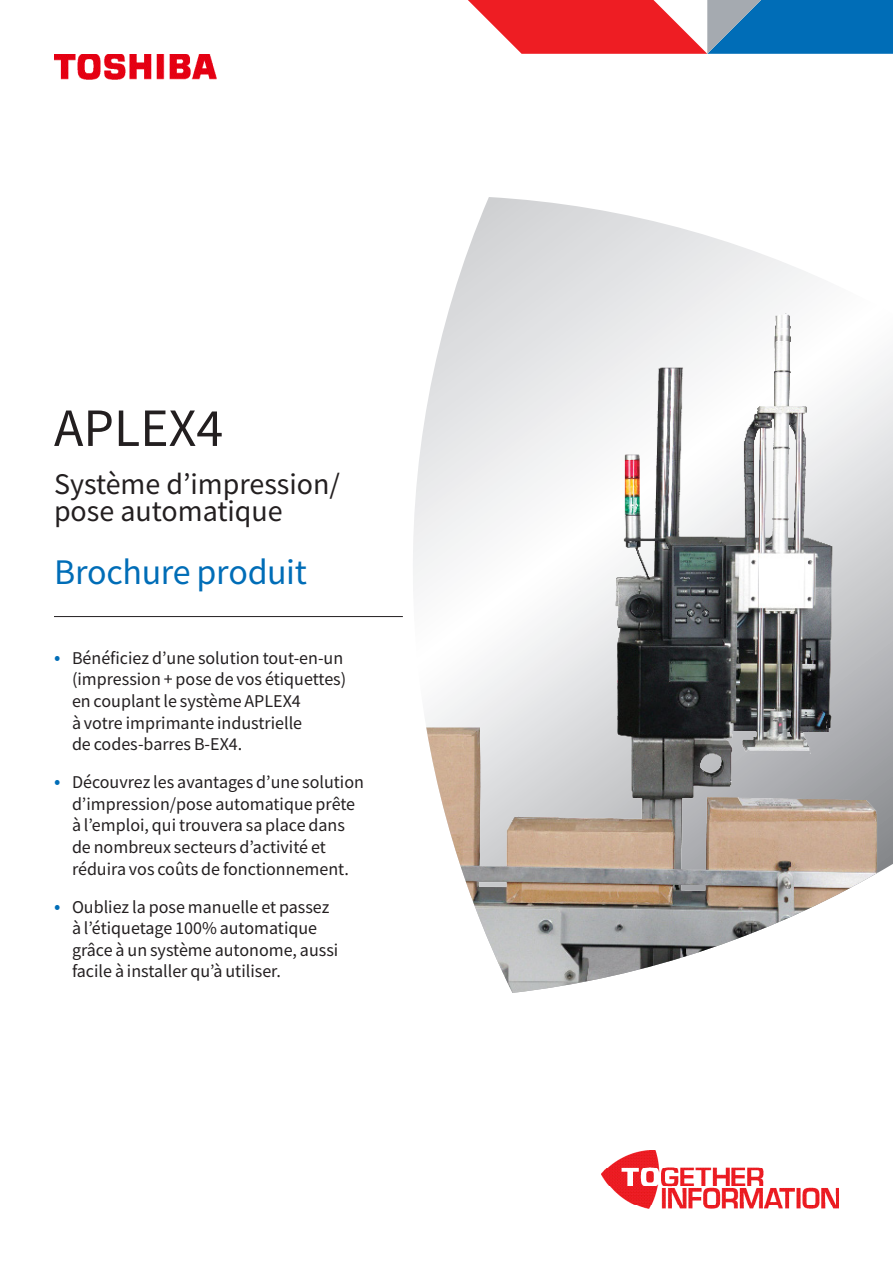
<style>
.page{position:relative;width:893px;height:1263px;background:#fff}
.page>*{position:absolute;margin:0;border:0;box-sizing:border-box;transform-origin:0 0}
.t1{font:54px "Toshiba Sans";color:#231f20}
.Collateral_type_colour{font:36px "Toshiba Sans";letter-spacing:-.01em;color:#006db7}
.t2{font:30px "Toshiba Sans";color:#231f20}
.Highlight_bullets_BLACK{font:18px/21.6px "Toshiba Sans";color:#231f20}
.s1{font-size:21px;color:#006db7}
</style>
<div class="page">
<hr style="left:54px;top:616px;width:349px;height:1px;background:#231f20">
<svg style="left:468px;top:0;width:425px;height:54px;background:#94617f"></svg>
<svg style="left:377px;top:197px;width:389px;height:421px"></svg>
<img style="left:380px;top:256px;width:513px;height:737px">
<img style="left:54px;top:54px;width:162px;height:25px">
<img style="left:602px;top:1150px;width:237px;height:59px">
<p class="t1" style="left:54px;top:394px;width:171px">APLEX4</p>
<p class="t2" style="left:54px;top:465px;width:288px">Système d’impression/</p>
<p class="t2" style="left:54px;top:492px;width:230px">pose automatique</p>
<p class="Collateral_type_colour" style="left:54px;top:549px;width:254px">Brochure produit</p>
<p class="Highlight_bullets_BLACK" style="left:72px;top:647px;width:276px;text-indent:-18px"><span class="s1">•</span> Bénéficiez d’une solution tout-en-un (impression + pose de vos étiquettes) en couplant le système APLEX4<br>à votre imprimante industrielle<br>de codes-barres B-EX4.</p>
<p class="Highlight_bullets_BLACK" style="left:72px;top:771px;width:293px;text-indent:-18px"><span class="s1">•</span> Découvrez les avantages d’une solution d’impression/pose automatique prête à l’emploi, qui trouvera sa place dans de nombreux secteurs d’activité et réduira vos coûts de fonctionnement.</p>
<p class="Highlight_bullets_BLACK" style="left:72px;top:896px;width:268px;text-indent:-18px"><span class="s1">•</span> Oubliez la pose manuelle et passez à l’étiquetage 100% automatique grâce à un système autonome, aussi facile à installer qu’à utiliser.</p>
</div>
